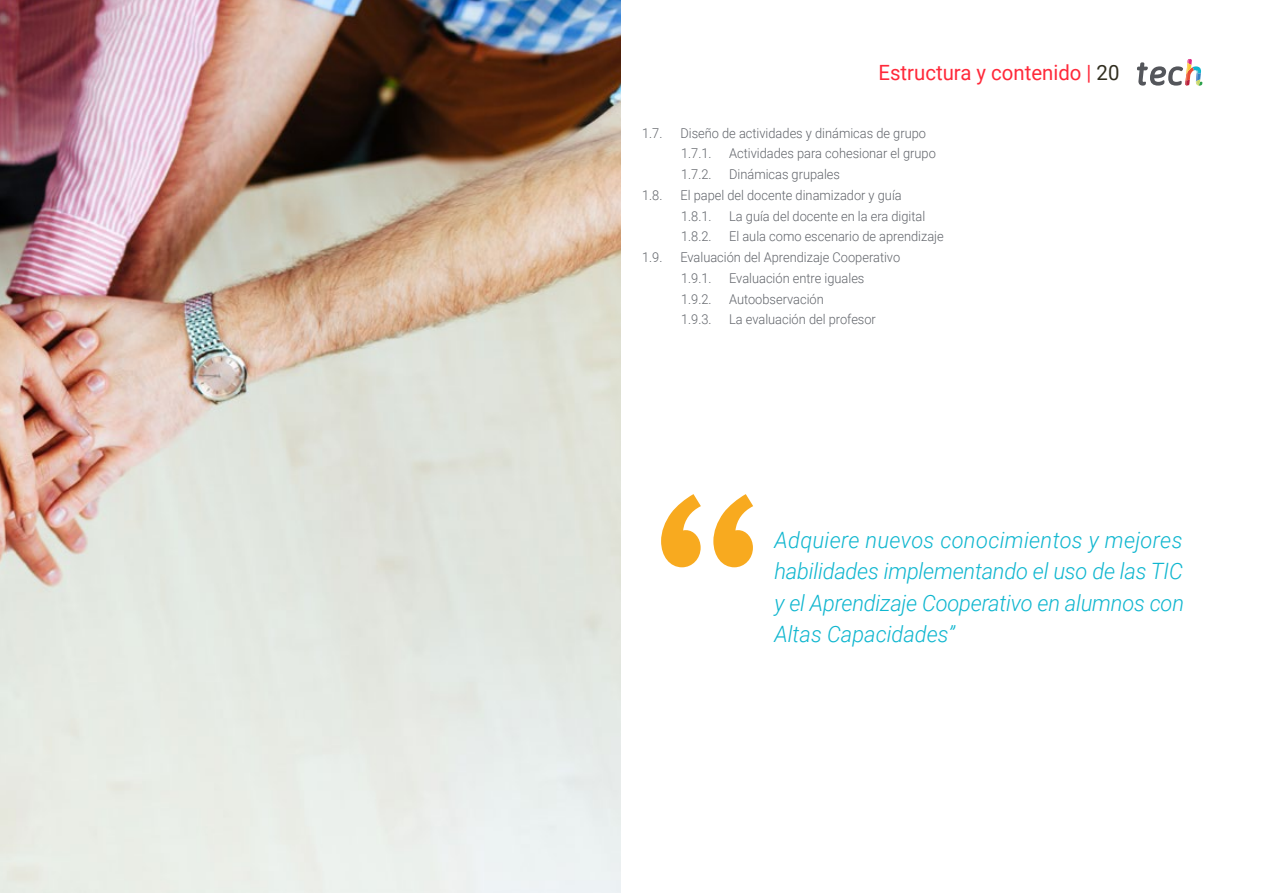
<style>
.page{position:relative;width:1263px;height:893px;background:#fff}
.page>*{position:absolute;margin:0;border:0;box-sizing:border-box;transform-origin:0 0}
.t1{font:italic 300 22.5px/31.5px "Roboto";letter-spacing:-.01em;color:#0fb6cf;text-align:justify}
.t2{font:21px "Roboto";color:#ff293a}
.t3{font:300 13.5px/20.7px "Roboto";color:#61646a;scale:.95 1}
.s1{color:#312e20}
</style>
<div class="page">
<img style="left:0;top:0;width:621px;height:893px">
<svg style="left:661px;top:494px;width:92px;height:73px"></svg>
<svg style="left:1137px;top:59px;width:65px;height:27px"></svg>
<h2 class="t2" style="left:878px;top:57px;width:242px">Estructura y contenido | <span class="s1">20</span></h2>
<p class="t3" style="left:642px;top:122px;width:23px">1.7.</p>
<p class="t3" style="left:680px;top:122px;width:260px">Diseño de actividades y dinámicas de grupo<br>1.7.1.</p>
<p class="t3" style="left:729px;top:143px;width:219px">Actividades para cohesionar el grupo</p>
<p class="t3" style="left:681px;top:164px;width:34px">1.7.2.</p>
<p class="t3" style="left:729px;top:164px;width:118px">Dinámicas grupales</p>
<p class="t3" style="left:642px;top:184px;width:23px">1.8.</p>
<p class="t3" style="left:680px;top:184px;width:234px">El papel del docente dinamizador y guía<br>1.8.1.</p>
<p class="t3" style="left:729px;top:205px;width:208px">La guía del docente en la era digital</p>
<p class="t3" style="left:681px;top:226px;width:34px">1.8.2.</p>
<p class="t3" style="left:729px;top:226px;width:227px">El aula como escenario de aprendizaje</p>
<p class="t3" style="left:642px;top:247px;width:23px">1.9.</p>
<p class="t3" style="left:680px;top:247px;width:233px">Evaluación del Aprendizaje Cooperativo<br>1.9.1.</p>
<p class="t3" style="left:729px;top:267px;width:144px">Evaluación entre iguales</p>
<p class="t3" style="left:681px;top:288px;width:34px">1.9.2.</p>
<p class="t3" style="left:729px;top:288px;width:101px">Autoobservación</p>
<p class="t3" style="left:681px;top:309px;width:34px">1.9.3.</p>
<p class="t3" style="left:729px;top:309px;width:156px">La evaluación del profesor</p>
<h1 class="t1" style="left:774px;top:523px;width:411px">Adquiere nuevos conocimientos y mejores habilidades implementando el uso de las TIC y el Aprendizaje Cooperativo en alumnos con Altas Capacidades”</h1>
</div>
